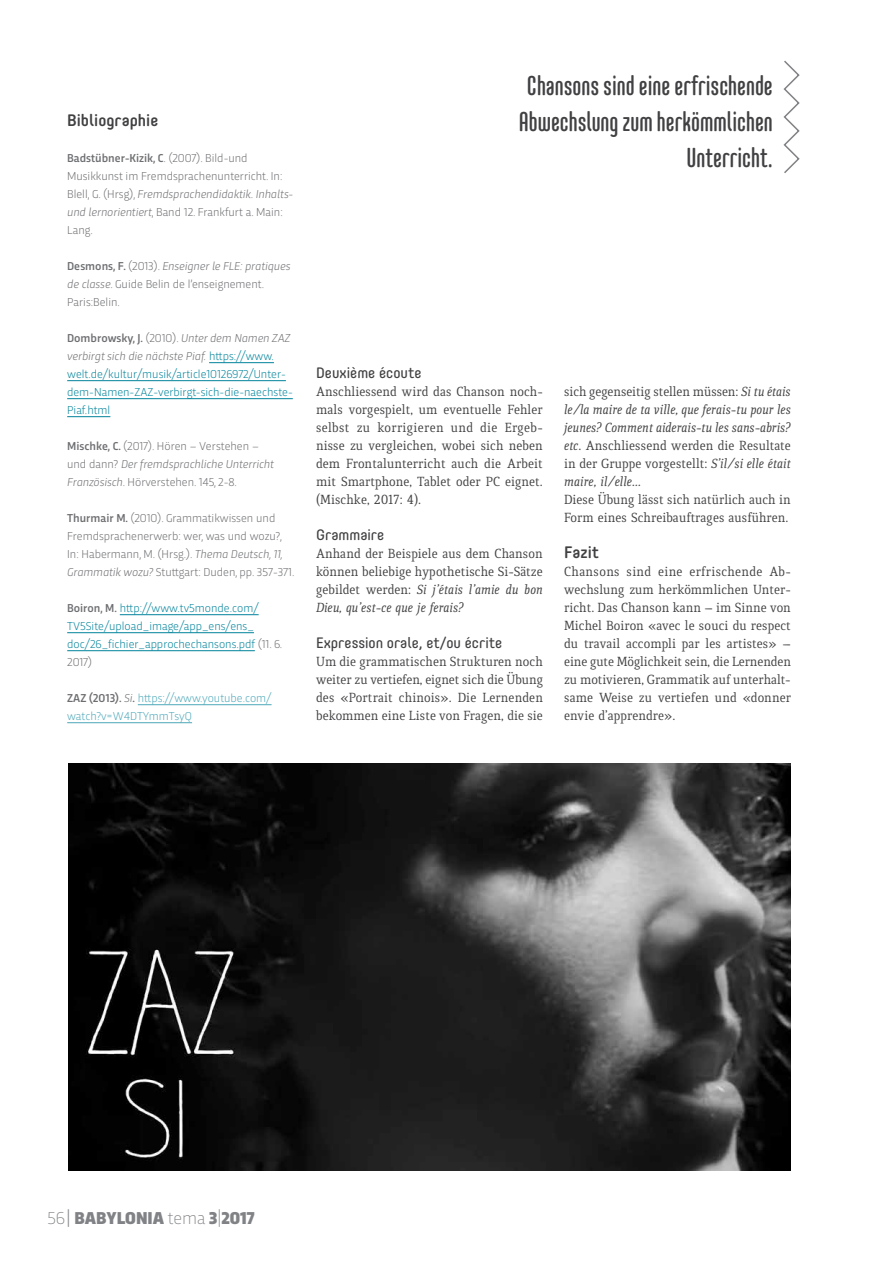
<style>
.page{position:relative;width:893px;height:1263px;background:#fff}
.page>*{position:absolute;margin:0;border:0;box-sizing:border-box;transform-origin:0 0}
.t1{font:500 27px/36px "Core Mellow 59 Cp";color:#414042;text-align:right}
.t2{font:900 18px "Trasandina";color:#808285}
.t3{font:500 16.5px "Core Mellow 55";color:#414042}
.t4{font:15px "Core Mellow 45";color:#414042}
.t5{font:14.25px/18px "Quiroga Serif Pro";color:#414042;text-align:justify}
.t6{font:italic 14.25px/18px "Quiroga Serif Pro";letter-spacing:-.005em;color:#414042;text-align:justify}
.t7{font:300 12px/18px "Trasandina";color:#6d6e71}
.t8{font:300 12px/18px "Trasandina";color:#00839b}
.t9{font:300 12px/18px "Trasandina";color:#4da8b9}
.s1{font-weight:500}
.s2{font-style:italic}
.s3{font-weight:500;color:#6d6e71}
.s4{color:#6d6e71}
.s5{font-style:italic;color:#6d6e71}
.s6{font-style:normal}
.s7{font-weight:200}
.s8{font-weight:300}
</style>
<div class="page">
<hr style="left:209px;top:362px;width:65px;height:1px;background:#00839b">
<hr style="left:67px;top:380px;width:219px;height:1px;background:#00839b">
<hr style="left:67px;top:398px;width:226px;height:1px;background:#00839b">
<hr style="left:67px;top:416px;width:43px;height:1px;background:#00839b">
<hr style="left:120px;top:614px;width:139px;height:1px;background:#00839b">
<hr style="left:67px;top:632px;width:187px;height:1px;background:#00839b">
<hr style="left:67px;top:650px;width:188px;height:1px;background:#00839b">
<hr style="left:138px;top:704px;width:134px;height:1px;background:#4da8b9">
<hr style="left:67px;top:722px;width:125px;height:1px;background:#4da8b9">
<svg style="left:783px;top:60px;width:17px;height:113px"></svg>
<img style="left:68px;top:764px;width:723px;height:406px">
<p class="t3" style="left:67px;top:108px;width:93px">Bibliographie</p>
<p class="t7" style="left:67px;top:148px;width:228px"><span class="s1">Badstübner-Kizik, C</span>. (2007). Bild-und Musikkunst im Fremdsprachenunterricht. In:<br>Blell, G. (Hrsg), <span class="s2">Fremdsprachendidaktik. Inhalts&shy;und lernorientiert</span>, Band 12. Frankfurt a. Main:<br>Lang.</p>
<p class="t7" style="left:67px;top:256px;width:225px"><span class="s1">Desmons, F.</span> (2013). <span class="s2">Enseigner le FLE: pratiques de classe.</span> Guide Belin de l’enseignement.<br>Paris:Belin.</p>
<p class="t8" style="left:67px;top:328px;width:227px"><span class="s3">Dombrowsky, J.</span> <span class="s4">(2010).</span> <span class="s5">Unter dem Namen ZAZ verbirgt sich die nächste Piaf.</span> https://www. welt.de/kultur/musik/article10126972/Unter&shy;dem-Namen-ZAZ-verbirgt-sich-die-naechste-Piaf.html</p>
<p class="t7" style="left:67px;top:436px;width:208px"><span class="s1">Mischke, C.</span> (2017). Hören – Verstehen – und dann? <span class="s2">Der fremdsprachliche Unterricht<br>Französisch</span>. Hörverstehen. 145, 2-8.</p>
<p class="t7" style="left:67px;top:508px;width:229px"><span class="s1">Thurmair M.</span> (2010). Grammatikwissen und Fremdsprachenerwerb: wer, was und wozu?, In: Habermann, M. (Hrsg.). <span class="s2">Thema Deutsch, 11, Grammatik wozu?</span> Stuttgart: Duden, pp. 357-371.</p>
<p class="t8" style="left:67px;top:598px;width:217px"><span class="s3">Boiron, M.</span> http://www.tv5monde.com/ TV5Site/upload_image/app_ens/ens_ doc/26_fichier_approchechansons.pdf <span class="s4">(11. 6.<br>2017)</span></p>
<p class="t9" style="left:67px;top:688px;width:206px"><span class="s3">ZAZ (2013).</span> <span class="s5">Si</span><span class="s3">.</span> https://www.youtube.com/ watch?v=W4DTYmmTsyQ</p>
<h1 class="t1" style="left:519px;top:66px;width:256px">Chansons sind eine erfrischende<br>Abwechslung zum herkömmlichen<br>Unterricht.</h1>
<p class="t4" style="left:316px;top:361px;width:107px">Deuxième écoute</p>
<p class="t5" style="left:316px;top:383px;width:228px">Anschliessend wird das Chanson noch&shy;mals vorgespielt, um eventuelle Fehler selbst zu korrigieren und die Ergeb&shy;nisse zu vergleichen, wobei sich neben dem Frontalunterricht auch die Arbeit mit Smartphone, Tablet oder PC eignet. (Mischke, 2017: 4).</p>
<p class="t4" style="left:316px;top:523px;width:70px">Grammaire</p>
<p class="t5" style="left:316px;top:545px;width:228px">Anhand der Beispiele aus dem Chanson können beliebige hypothetische Si-Sätze gebildet werden: <span class="s2">Si j’étais l’amie du bon Dieu, qu’est-ce que je ferais?</span></p>
<p class="t4" style="left:316px;top:631px;width:188px">Expression orale, et/ou écrite</p>
<p class="t5" style="left:316px;top:653px;width:228px">Um die grammatischen Strukturen noch weiter zu vertiefen, eignet sich die Übung des «Portrait chinois». Die Lernenden bekommen eine Liste von Fragen, die sie</p>
<p class="t6" style="left:564px;top:382px;width:228px"><span class="s6">sich gegenseitig stellen müssen:</span> Si tu étais le/la maire de ta ville, que ferais-tu pour les jeunes? Comment aiderais-tu les sans-abris? etc<span class="s6">. Anschliessend werden die Resultate in der Gruppe vorgestellt:</span> S’il/si elle était maire, il/elle...</p>
<p class="t5" style="left:564px;top:491px;width:228px">Diese Übung lässt sich natürlich auch in<br>Form eines Schreibauftrages ausführen.</p>
<p class="t3" style="left:564px;top:540px;width:36px">Fazit</p>
<p class="t5" style="left:564px;top:563px;width:228px">Chansons sind eine erfrischende Ab&shy;wechslung zum herkömmlichen Unter&shy;richt. Das Chanson kann – im Sinne von Michel Boiron «avec le souci du respect du travail accompli par les artistes» – eine gute Möglichkeit sein, die Lernenden zu motivieren, Grammatik auf unterhalt&shy;same Weise zu vertiefen und «donner envie d’apprendre».</p>
<p class="t2" style="left:47px;top:1205px;width:209px"><span class="s7">56</span><span class="s8">|</span> BABYLONIA <span class="s7">tema</span> 3<span class="s7">|</span>2017</p>
</div>
